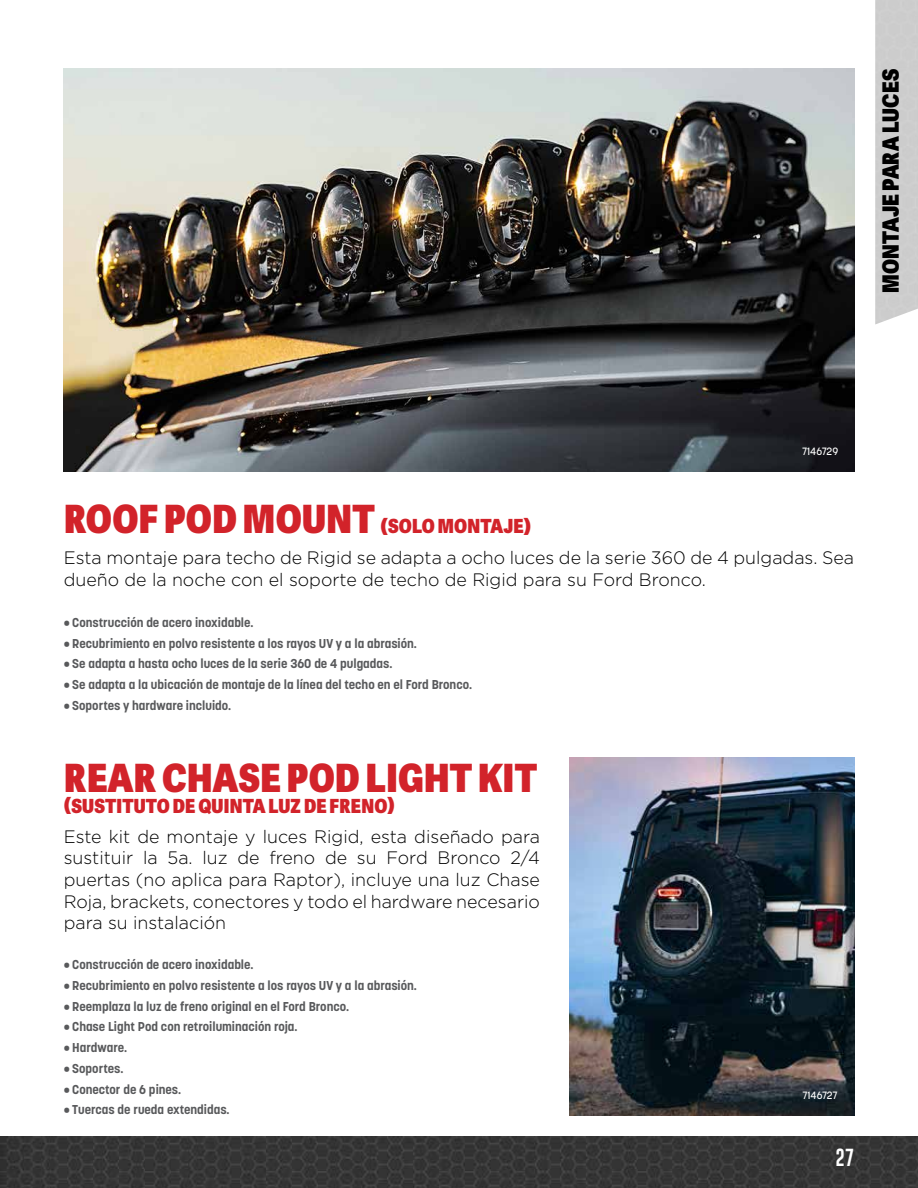
<style>
.page{position:relative;width:918px;height:1188px;background:#fff}
.page>*{position:absolute;margin:0;border:0;box-sizing:border-box;transform-origin:0 0}
.t1{font:800 39px "Adelle Sans Cnd";letter-spacing:.01em;color:#d2232a}
.t2{font:800 22.5px "Adelle Sans Cnd";letter-spacing:.01em;color:#000}
.t3{font:800 19.5px "Adelle Sans Cnd";letter-spacing:.01em;color:#d2232a}
.t4{font:300 18px/21.6px "Gotham";color:#000}
.t5{font:18px "Gobold";color:#fff}
.t6{font:700 12.75px "Korolev";color:#58595b}
.t7{font:500 10.5px "Korolev";color:#fff}
.s1{font-size:39px}
</style>
<div class="page">
<img style="left:0;top:1136px;width:918px;height:52px">
<img style="left:569px;top:757px;width:285px;height:359px">
<img style="left:64px;top:68px;width:790px;height:404px">
<div style="left:875px;top:0;width:43px;height:325px;background:#cdcdcd"></div>
<h2 class="t2" style="left:876px;top:293px;width:226px;rotate:-90deg">MONTAJE PARA LUCES</h2>
<h3 class="t3" style="left:64px;top:513px;width:469px"><span class="s1">ROOF POD MOUNT</span> (SOLO MONTAJE)</h3>
<p class="t7" style="left:802px;top:444px;width:38px">7146729</p>
<h3 class="t4" style="left:64px;top:547px;width:792px">Esta montaje para techo de Rigid se adapta a ocho luces de la serie 360 de 4 pulgadas. Sea dueño de la noche con el soporte de techo de Rigid para su Ford Bronco.</h3>
<p class="t6" style="left:64px;top:614px;width:191px">• Construcción de acero inoxidable.</p>
<p class="t6" style="left:64px;top:635px;width:355px">• Recubrimiento en polvo resistente a los rayos UV y a la abrasión.</p>
<p class="t6" style="left:64px;top:656px;width:330px">• Se adapta a hasta ocho luces de la serie 360 de 4 pulgadas.</p>
<p class="t6" style="left:64px;top:677px;width:410px">• Se adapta a la ubicación de montaje de la línea del techo en el Ford Bronco.</p>
<p class="t6" style="left:64px;top:697px;width:169px">• Soportes y hardware incluido.</p>
<h1 class="t1" style="left:64px;top:752px;width:474px">REAR CHASE POD LIGHT KIT</h1>
<h3 class="t3" style="left:64px;top:793px;width:333px">(SUSTITUTO DE QUINTA LUZ DE FRENO)</h3>
<h3 class="t4" style="left:64px;top:825px;width:478px;text-align:justify">Este kit de montaje y luces Rigid, esta diseñado para sustituir la 5a. luz de freno de su Ford Bronco 2/4 puertas (no aplica para Raptor), incluye una luz Chase Roja, brackets, conectores y todo el hardware necesario para su instalación</h3>
<p class="t6" style="left:64px;top:957px;width:191px">• Construcción de acero inoxidable.</p>
<p class="t6" style="left:64px;top:977px;width:355px">• Recubrimiento en polvo resistente a los rayos UV y a la abrasión.</p>
<p class="t6" style="left:64px;top:998px;width:287px">• Reemplaza la luz de freno original en el Ford Bronco.</p>
<p class="t6" style="left:64px;top:1019px;width:235px">• Chase Light Pod con retroiluminación roja.</p>
<p class="t6" style="left:64px;top:1040px;width:65px">• Hardware.</p>
<p class="t6" style="left:64px;top:1060px;width:61px">• Soportes.</p>
<p class="t6" style="left:64px;top:1081px;width:119px">• Conector de 6 pines.</p>
<p class="t6" style="left:64px;top:1102px;width:167px">• Tuercas de rueda extendidas.</p>
<p class="t7" style="left:802px;top:1089px;width:37px">7146727</p>
<h3 class="t5" style="left:835px;top:1146px;width:20px">27</h3>
</div>
